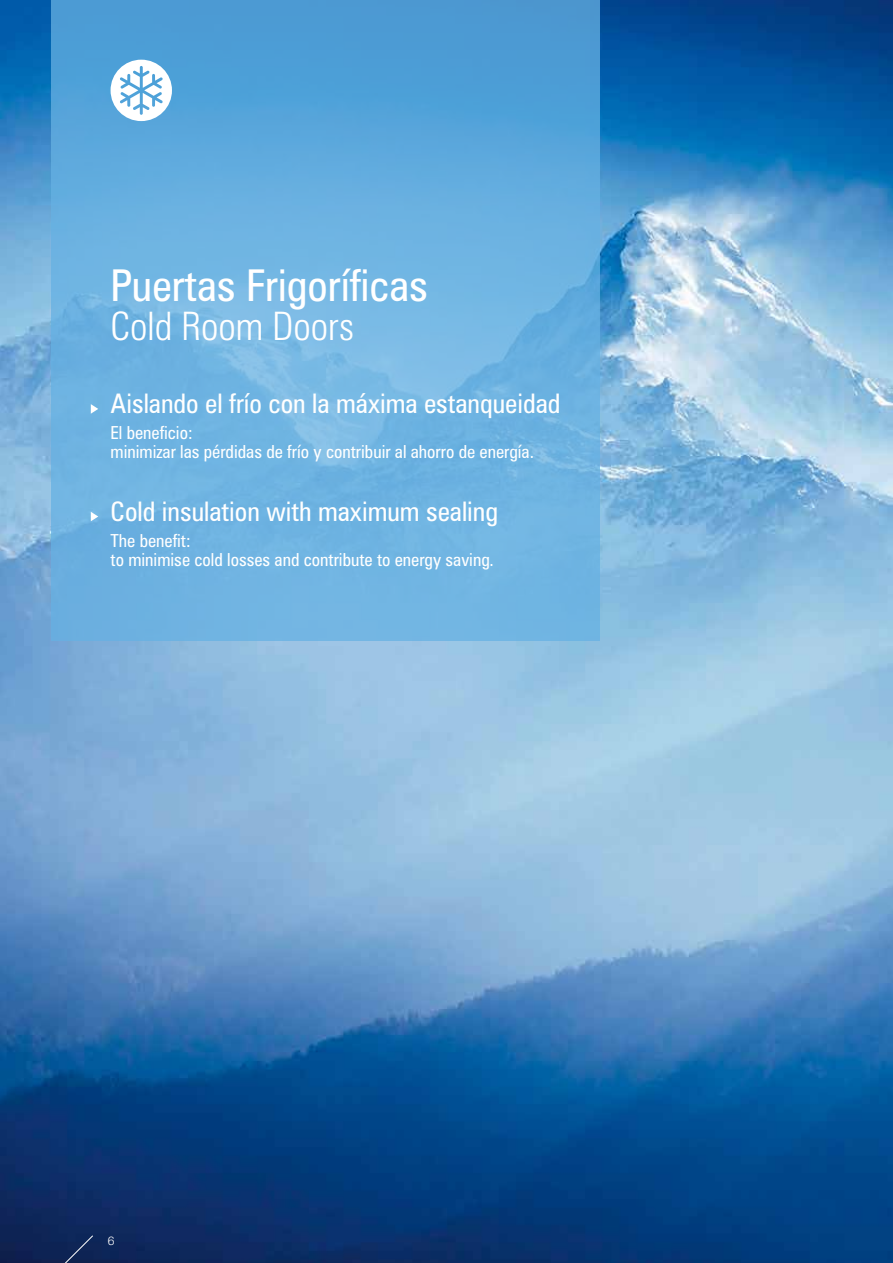
<style>
.page{position:relative;width:893px;height:1263px;background:#fff}
.page>*{position:absolute;margin:0;border:0;box-sizing:border-box;transform-origin:0 0}
.t1{font:condensed 43.95px "Zurich BT";color:#fff}
.t2{font:300 condensed 39.3px "Zurich BT";color:#fff}
.t3{font:condensed 27px "Zurich BT";color:#fff}
.t4{font:condensed 18px/19.5px "Zurich BT";color:#fff}
.t5{font:300 12px "Helvetica Neue";color:#fff}
</style>
<div class="page">
<img style="left:0;top:0;width:893px;height:1263px">
<svg style="left:51px;top:0;width:549px;height:641px;background:#67aedf"></svg>
<svg style="left:91px;top:404px;width:7px;height:10px"></svg>
<svg style="left:91px;top:512px;width:7px;height:9px"></svg>
<svg style="left:111px;top:60px;width:61px;height:61px"></svg>
<svg style="left:52px;top:1235px;width:41px;height:28px"></svg>
<h1 class="t1" style="left:111px;top:258px;width:319px">Puertas Frigoríficas</h1>
<h2 class="t2" style="left:111px;top:302px;width:245px">Cold Room Doors</h2>
<h3 class="t3" style="left:111px;top:387px;width:451px">Aislando el frío con la máxima estanqueidad</h3>
<p class="t4" style="left:111px;top:422px;width:425px">El beneficio:<br>minimizar las pérdidas de frío y contribuir al ahorro de energía.</p>
<h3 class="t3" style="left:111px;top:495px;width:389px">Cold insulation with maximum sealing</h3>
<p class="t4" style="left:111px;top:530px;width:385px">The benefit:<br>to minimise cold losses and contribute to energy saving.</p>
<p class="t5" style="left:108px;top:1233px;width:8px">6</p>
</div>
